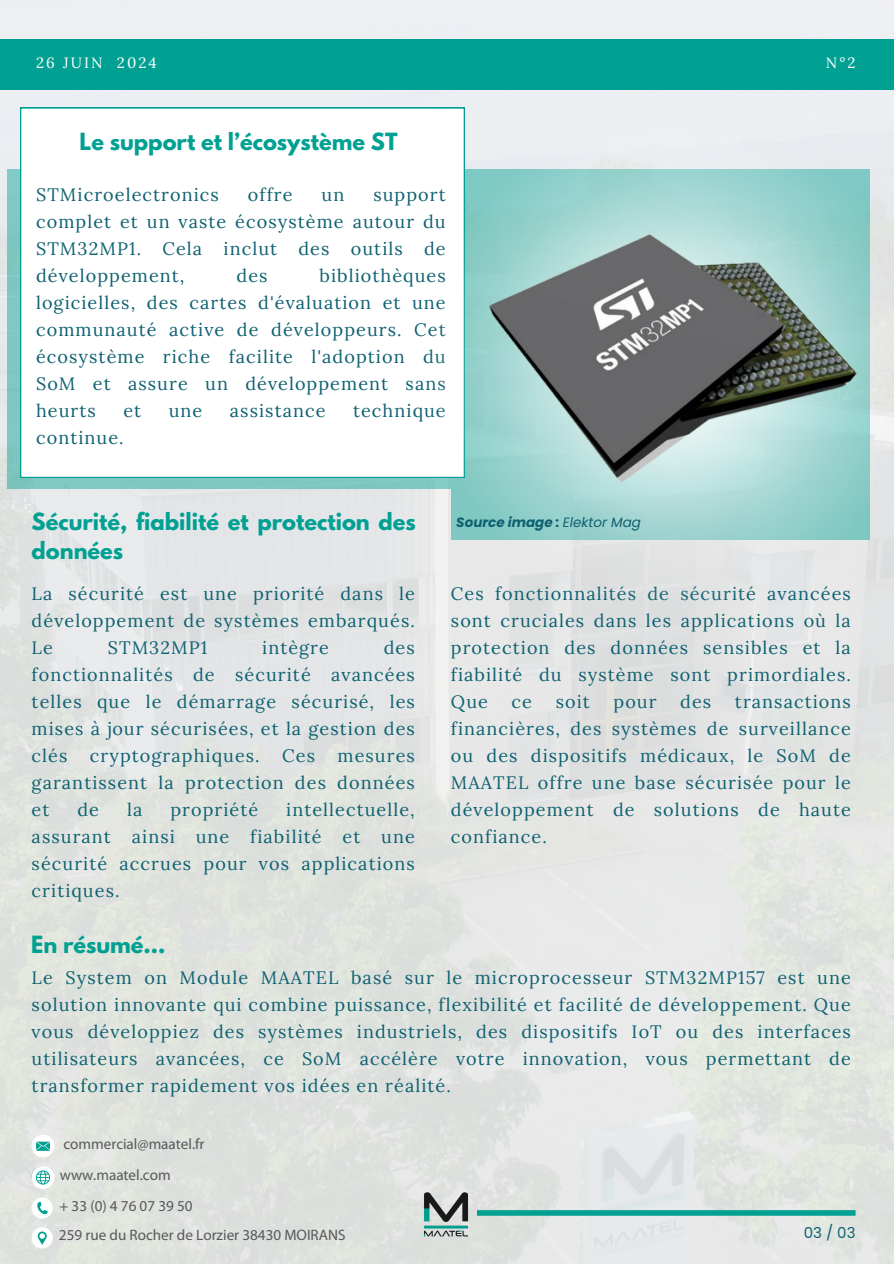
<style>
.page{position:relative;width:894px;height:1264px;background:#fff}
.page>*{position:absolute;margin:0;border:0;box-sizing:border-box;transform-origin:0 0}
.t1{font:700 21px/29.2px "League Spartan";color:#00a093}
.t2{font:18px/27px "Lora";letter-spacing:.06em;color:#0e6171;text-align:justify}
.t3{font:15.15px/31.7px "Myriad Pro";color:#58585a}
.t4{font:15px "Lora";letter-spacing:.14em;color:#fff}
.t5{font:15px "Poppins";color:#0e6171}
.t6{font:italic 700 13.5px "Poppins";color:#0e6171}
.s1{font-weight:400}
</style>
<div class="page">
<img style="left:0;top:0;width:893px;height:1263px">
<div style="left:7px;top:170px;width:444px;height:319px;background:#7fc7c2"></div>
<div style="left:20px;top:107px;width:444px;height:371px;background:#fff"></div>
<div style="left:477px;top:1210px;width:378px;height:5px;background:#00a093"></div>
<img style="left:421px;top:1191px;width:48px;height:50px">
<svg style="left:424px;top:114px;width:469px;height:493px;background:#cbe2e1"></svg>
<img style="left:479px;top:199px;width:384px;height:289px">
<div style="left:0;top:39px;width:893px;height:50px;background:#00a093"></div>
<svg style="left:32px;top:1134px;width:22px;height:23px"></svg>
<svg style="left:32px;top:1166px;width:22px;height:22px"></svg>
<svg style="left:32px;top:1197px;width:21px;height:21px"></svg>
<svg style="left:32px;top:1227px;width:21px;height:21px"></svg>
<h1 class="t4" style="left:36px;top:53px;width:122px">26 JUIN 2024</h1>
<h2 class="t4" style="left:825px;top:53px;width:31px">N°2</h2>
<h1 class="t1" style="left:80px;top:130px;width:319px">Le support et l’écosystème ST</h1>
<h3 class="t2" style="left:36px;top:181px;width:184px">STMicroelectronics</h3>
<h3 class="t2" style="left:248px;top:181px;width:46px">offre</h3>
<h3 class="t2" style="left:321px;top:181px;width:24px">un</h3>
<h3 class="t2" style="left:36px;top:181px;width:411px;text-indent:337px">support complet et un vaste écosystème autour du STM32MP1. Cela inclut des outils de développement,</h3>
<h3 class="t2" style="left:36px;top:262px;width:411px;text-indent:283px">bibliothèques logicielles, des cartes d'évaluation et une communauté active de développeurs. Cet écosystème riche facilite l'adoption du SoM et assure un développement sans heurts</h3>
<h3 class="t2" style="left:236px;top:262px;width:33px">des</h3>
<h3 class="t2" style="left:123px;top:397px;width:19px">et</h3>
<h3 class="t2" style="left:169px;top:397px;width:35px">une</h3>
<h3 class="t2" style="left:230px;top:397px;width:97px">assistance</h3>
<h3 class="t2" style="left:353px;top:397px;width:94px">technique</h3>
<h3 class="t2" style="left:36px;top:424px;width:89px">continue.</h3>
<h2 class="t1" style="left:32px;top:509px;width:385px">Sécurité, fiabilité et protection des données</h2>
<h1 class="t2" style="left:32px;top:579px;width:384px">La sécurité est une priorité dans le développement de systèmes embarqués.<br>Le</h1>
<h1 class="t2" style="left:108px;top:633px;width:101px">STM32MP1</h1>
<h1 class="t2" style="left:262px;top:633px;width:68px">intègre</h1>
<h1 class="t2" style="left:32px;top:633px;width:384px;text-indent:352px">des fonctionnalités de sécurité avancées telles que le démarrage sécurisé, les mises à jour sécurisées, et la gestion des clés cryptographiques. Ces mesures garantissent la protection des données et</h1>
<h1 class="t2" style="left:77px;top:795px;width:23px">de</h1>
<h1 class="t2" style="left:127px;top:795px;width:17px">la</h1>
<h1 class="t2" style="left:170px;top:795px;width:89px">propriété</h1>
<h1 class="t2" style="left:32px;top:795px;width:384px;text-indent:254px">intellectuelle, assurant ainsi une fiabilité et une sécurité accrues pour vos applications critiques.</h1>
<h2 class="t1" style="left:31px;top:933px;width:136px">En résumé...</h2>
<p class="t6" style="left:456px;top:513px;width:186px">Source image : <span class="s1">Elektor Mag</span></p>
<h2 class="t2" style="left:451px;top:579px;width:401px">Ces fonctionnalités de sécurité avancées sont cruciales dans les applications où la protection des données sensibles et la fiabilité du système sont primordiales.<br>Que</h2>
<h2 class="t2" style="left:511px;top:687px;width:22px">ce</h2>
<h2 class="t2" style="left:555px;top:687px;width:36px">soit</h2>
<h2 class="t2" style="left:613px;top:687px;width:45px">pour</h2>
<h2 class="t2" style="left:680px;top:687px;width:33px">des</h2>
<h2 class="t2" style="left:451px;top:687px;width:401px;text-indent:284px">transactions financières, des systèmes de surveillance ou des dispositifs médicaux, le SoM de MAATEL offre une base sécurisée pour le développement de solutions de haute confiance.</h2>
<p class="t2" style="left:32px;top:964px;width:820px">Le System on Module MAATEL basé sur le microprocesseur STM32MP157 est une solution innovante qui combine puissance, flexibilité et facilité de développement. Que vous développiez des systèmes industriels, des dispositifs IoT ou des interfaces utilisateurs avancées, ce SoM accélère votre innovation, vous permettant de transformer rapidement vos idées en réalité.</p>
<p class="t3" style="left:63px;top:1129px;width:142px">commercial@maatel.fr</p>
<p class="t3" style="left:59px;top:1160px;width:135px">www.maatel.com +33(0)476073950</p>
<p class="t3" style="left:59px;top:1220px;width:288px">259 rue du Rocher de Lorzier 38430 MOIRANS</p>
<p class="t5" style="left:803px;top:1222px;width:53px">03 / 03</p>
</div>
